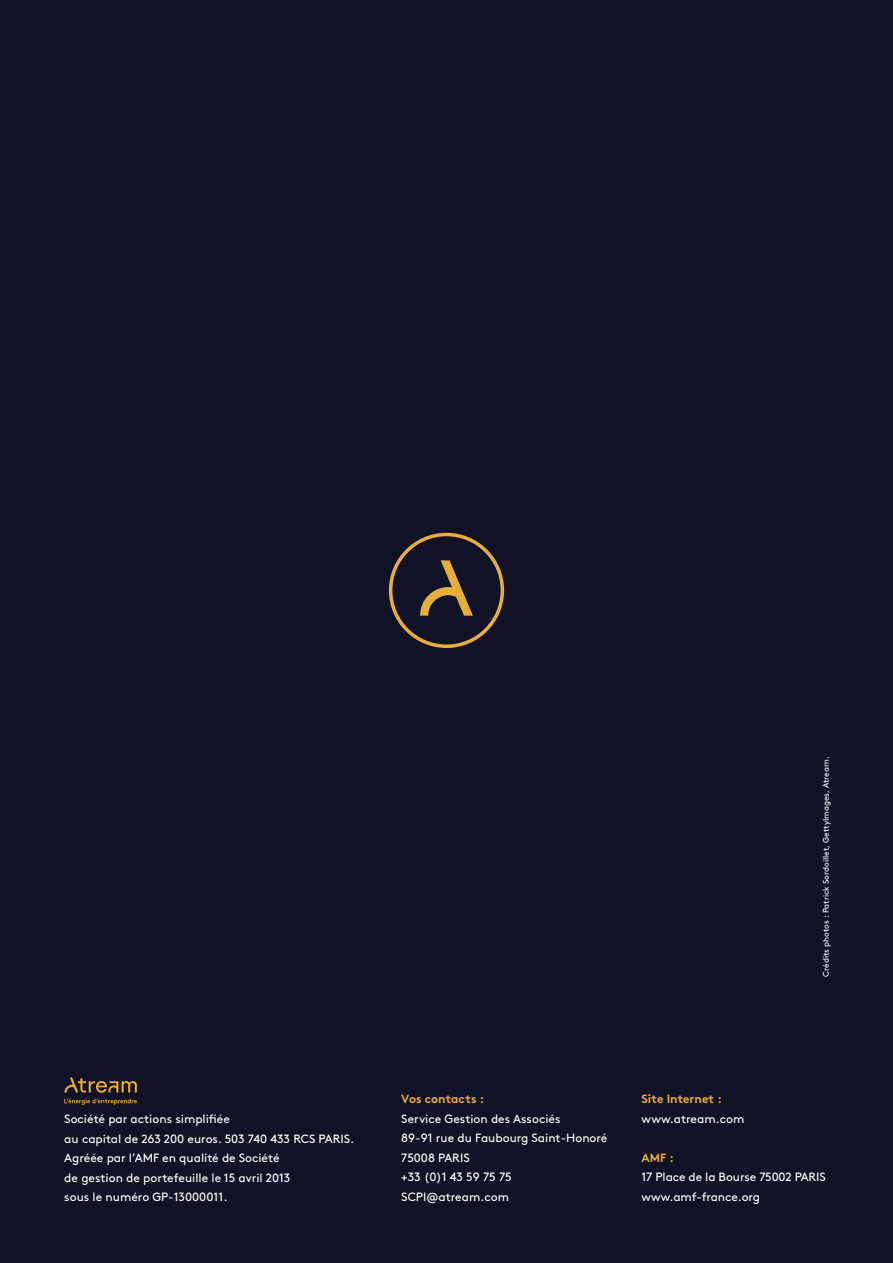
<style>
.page{position:relative;width:893px;height:1263px;background:#121227}
.page>*{position:absolute;margin:0;border:0;box-sizing:border-box;transform-origin:0 0}
.t1{font:12px/19.5px "Brown";color:#fff}
.t2{font:700 12px "Brown";color:#e8ae3c}
.t3{font:8.25px "Brown";color:#fff}
</style>
<div class="page">
<svg style="left:389px;top:533px;width:115px;height:115px"></svg>
<svg style="left:64px;top:1077px;width:73px;height:28px"></svg>
<p class="t1" style="left:64px;top:1108px;width:291px">Société par actions simplifiée<br>au capital de 263 200 euros. 503 740 433 RCS PARIS.</p>
<p class="t1" style="left:64px;top:1147px;width:217px">Agréée par l’AMF en qualité de Société</p>
<p class="t1" style="left:64px;top:1167px;width:228px">de gestion de portefeuille le 15 avril 2013</p>
<p class="t1" style="left:64px;top:1186px;width:165px">sous le numéro GP-13000011.</p>
<p class="t3" style="left:819px;top:976px;width:222px;rotate:-90deg">Crédits photos : Patrick Sordoillet, GettyImages, Atream.</p>
<p class="t2" style="left:401px;top:1089px;width:85px">Vos contacts :</p>
<p class="t1" style="left:401px;top:1108px;width:161px">Service Gestion des Associés</p>
<p class="t1" style="left:401px;top:1127px;width:208px">89-91 rue du Faubourg Saint-Honoré</p>
<p class="t1" style="left:401px;top:1147px;width:70px">75008 PARIS</p>
<p class="t1" style="left:401px;top:1166px;width:112px">+33 (0)1 43 59 75 75</p>
<p class="t1" style="left:401px;top:1186px;width:109px">SCPI@atream.com</p>
<p class="t2" style="left:642px;top:1089px;width:82px">Site Internet :</p>
<p class="t1" style="left:642px;top:1108px;width:104px">www.atream.com</p>
<p class="t2" style="left:642px;top:1148px;width:34px">AMF :</p>
<p class="t1" style="left:642px;top:1166px;width:186px">17 Place de la Bourse 75002 PARIS</p>
<p class="t1" style="left:642px;top:1186px;width:120px">www.amf-france.org</p>
</div>
